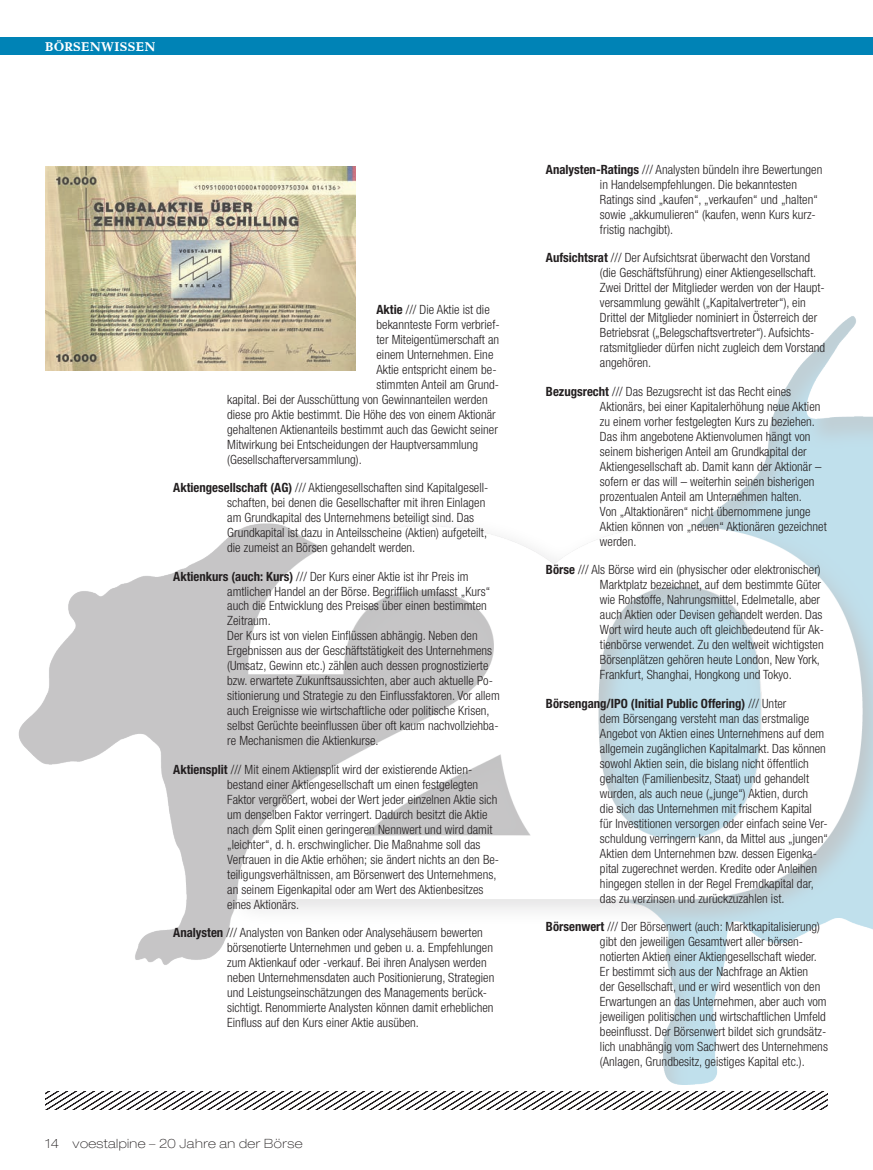
<style>
.page{position:relative;width:873px;height:1170px;background:#fff}
.page>*{position:absolute;margin:0;border:0;box-sizing:border-box;transform-origin:0 0}
.t1{font:300 condensed 12.75px/15px "Helvetica Neue LT Pro";letter-spacing:.005em;color:#231f20}
.t2{font:100 expanded 12.75px "Helvetica Neue LT Pro";letter-spacing:.03em;color:#231f20}
.t3{font:700 12.75px "Candida LT";letter-spacing:.025em;color:#fff}
.s1{font-weight:700}
</style>
<div class="page">
<div style="left:0;top:38px;width:873px;height:18px;background:#0083b6"></div>
<img style="left:18px;top:316px;width:855px;height:776px">
<img style="left:45px;top:166px;width:311px;height:204px">
<svg style="left:45px;top:1092px;width:783px;height:18px"></svg>
<p class="t3" style="left:45px;top:40px;width:112px">BÖRSENWISSEN</p>
<p class="t1" style="left:376px;top:301px;width:115px"><span class="s1">Aktie</span> /// Die Aktie ist die</p>
<p class="t1" style="left:376px;top:316px;width:125px">bekannteste Form verbrief-</p>
<p class="t1" style="left:376px;top:331px;width:124px">ter Miteigentümerschaft an</p>
<p class="t1" style="left:376px;top:346px;width:118px">einem Unternehmen. Eine</p>
<p class="t1" style="left:376px;top:361px;width:122px">Aktie entspricht einem be-</p>
<p class="t1" style="left:376px;top:376px;width:124px">stimmten Anteil am Grund-</p>
<p class="t1" style="left:227px;top:391px;width:262px">kapital. Bei der Ausschüttung von Gewinnanteilen werden</p>
<p class="t1" style="left:227px;top:406px;width:270px">diese pro Aktie bestimmt. Die Höhe des von einem Aktionär</p>
<p class="t1" style="left:227px;top:421px;width:272px">gehaltenen Aktienanteils bestimmt auch das Gewicht seiner</p>
<p class="t1" style="left:227px;top:436px;width:253px">Mitwirkung bei Entscheidungen der Hauptversammlung</p>
<p class="t1" style="left:227px;top:451px;width:136px">(Gesellschafterversammlung).</p>
<p class="t1" style="left:227px;top:480px;width:263px;text-indent:-54px"><span class="s1">Aktiengesellschaft (AG)</span> /// Aktiengesellschaften sind Kapitalgesell&shy;schaften, bei denen die Gesellschafter mit ihren Einlagen am Grundkapital des Unternehmens beteiligt sind. Das Grundkapital ist dazu in Anteilsscheine (Aktien) aufgeteilt, die zumeist an Börsen gehandelt werden.</p>
<p class="t1" style="left:227px;top:568px;width:274px;text-indent:-54px"><span class="s1">Aktienkurs (auch: Kurs)</span> /// Der Kurs einer Aktie ist ihr Preis im amtlichen Handel an der Börse. Begrifflich umfasst „Kurs“ auch die Entwicklung des Preises über einen bestimmten Zeitraum.<br>Der Kurs ist von vielen Einflüssen abhängig. Neben den Ergebnissen aus der Geschäftstätigkeit des Unternehmens (Umsatz, Gewinn etc.) zählen auch dessen prognostizierte bzw. erwartete Zukunftsaussichten, aber auch aktuelle Po&shy;sitionierung und Strategie zu den Einflussfaktoren. Vor allem auch Ereignisse wie wirtschaftliche oder politische Krisen, selbst Gerüchte beeinflussen über oft kaum nachvollziehba&shy;re Mechanismen die Aktienkurse.</p>
<p class="t1" style="left:227px;top:762px;width:273px;text-indent:-54px"><span class="s1">Aktiensplit</span> /// Mit einem Aktiensplit wird der existierende Aktien&shy;bestand einer Aktiengesellschaft um einen festgelegten Faktor vergrößert, wobei der Wert jeder einzelnen Aktie sich um denselben Faktor verringert. Dadurch besitzt die Aktie nach dem Split einen geringeren Nennwert und wird damit „leichter“, d. h. erschwinglicher. Die Maßnahme soll das Vertrauen in die Aktie erhöhen; sie ändert nichts an den Be&shy;teiligungsverhältnissen, am Börsenwert des Unternehmens, an seinem Eigenkapital oder am Wert des Aktienbesitzes eines Aktionärs.</p>
<p class="t1" style="left:227px;top:925px;width:269px;text-indent:-54px"><span class="s1">Analysten</span> /// Analysten von Banken oder Analysehäusern bewerten börsenotierte Unternehmen und geben u. a. Empfehlungen zum Aktienkauf oder -verkauf. Bei ihren Analysen werden neben Unternehmensdaten auch Positionierung, Strategien und Leistungseinschätzungen des Managements berück&shy;sichtigt. Renommierte Analysten können damit erheblichen Einfluss auf den Kurs einer Aktie ausüben.</p>
<p class="t2" style="left:45px;top:1135px;width:259px">14 voestalpine – 20 Jahre an der Börse</p>
<p class="t1" style="left:600px;top:162px;width:224px;text-indent:-54px"><span class="s1">Analysten-Ratings</span> /// Analysten bündeln ihre Bewertungen in Handelsempfehlungen. Die bekanntesten Ratings sind „kaufen“, „verkaufen“ und „halten“ sowie „akkumulieren“ (kaufen, wenn Kurs kurz&shy;fristig nachgibt).</p>
<p class="t1" style="left:600px;top:250px;width:227px;text-indent:-54px"><span class="s1">Aufsichtsrat</span> /// Der Aufsichtsrat überwacht den Vorstand (die Geschäftsführung) einer Aktiengesellschaft.<br>Zwei Drittel der Mitglieder werden von der Haupt&shy;versammlung gewählt („Kapitalvertreter“), ein Drittel der Mitglieder nominiert in Österreich der Betriebsrat („Belegschaftsvertreter“). Aufsichts&shy;ratsmitglieder dürfen nicht zugleich dem Vorstand angehören.</p>
<p class="t1" style="left:600px;top:384px;width:228px;text-indent:-54px"><span class="s1">Bezugsrecht</span> /// Das Bezugsrecht ist das Recht eines Aktionärs, bei einer Kapitalerhöhung neue Aktien zu einem vorher festgelegten Kurs zu beziehen.<br>Das ihm angebotene Aktienvolumen hängt von seinem bisherigen Anteil am Grundkapital der Aktiengesellschaft ab. Damit kann der Aktionär – sofern er das will – weiterhin seinen bisherigen prozentualen Anteil am Unternehmen halten.<br>Von „Altaktionären“ nicht übernommene junge Aktien können von „neuen“ Aktionären gezeichnet werden.</p>
<p class="t1" style="left:600px;top:562px;width:226px;text-indent:-54px"><span class="s1">Börse</span> /// Als Börse wird ein (physischer oder elektronischer)<br>Marktplatz bezeichnet, auf dem bestimmte Güter wie Rohstoffe, Nahrungsmittel, Edelmetalle, aber auch Aktien oder Devisen gehandelt werden. Das Wort wird heute auch oft gleichbedeutend für Ak&shy;tienbörse verwendet. Zu den weltweit wichtigsten Börsenplätzen gehören heute London, New York, Frankfurt, Shanghai, Hongkong und Tokyo.</p>
<p class="t1" style="left:600px;top:696px;width:229px;text-indent:-54px"><span class="s1">Börsengang/IPO (Initial Public Offering)</span> /// Unter<br>dem Börsengang versteht man das erstmalige Angebot von Aktien eines Unternehmens auf dem allgemein zugänglichen Kapitalmarkt. Das können sowohl Aktien sein, die bislang nicht öffentlich gehalten (Familienbesitz, Staat) und gehandelt wurden, als auch neue („junge“) Aktien, durch<br>die sich das Unternehmen mit frischem Kapital<br>für Investitionen versorgen oder einfach seine Ver&shy;schuldung verringern kann, da Mittel aus „jungen“ Aktien dem Unternehmen bzw. dessen Eigenka&shy;pital zugerechnet werden. Kredite oder Anleihen hingegen stellen in der Regel Fremdkapital dar, das zu verzinsen und zurückzuzahlen ist.</p>
<p class="t1" style="left:600px;top:919px;width:229px;text-indent:-54px"><span class="s1">Börsenwert</span> /// Der Börsenwert (auch: Marktkapitalisierung) gibt den jeweiligen Gesamtwert aller börsen&shy;notierten Aktien einer Aktiengesellschaft wieder.<br>Er bestimmt sich aus der Nachfrage an Aktien<br>der Gesellschaft, und er wird wesentlich von den Erwartungen an das Unternehmen, aber auch vom jeweiligen politischen und wirtschaftlichen Umfeld beeinflusst. Der Börsenwert bildet sich grundsätz&shy;lich unabhängig vom Sachwert des Unternehmens (Anlagen, Grundbesitz, geistiges Kapital etc.).</p>
</div>
